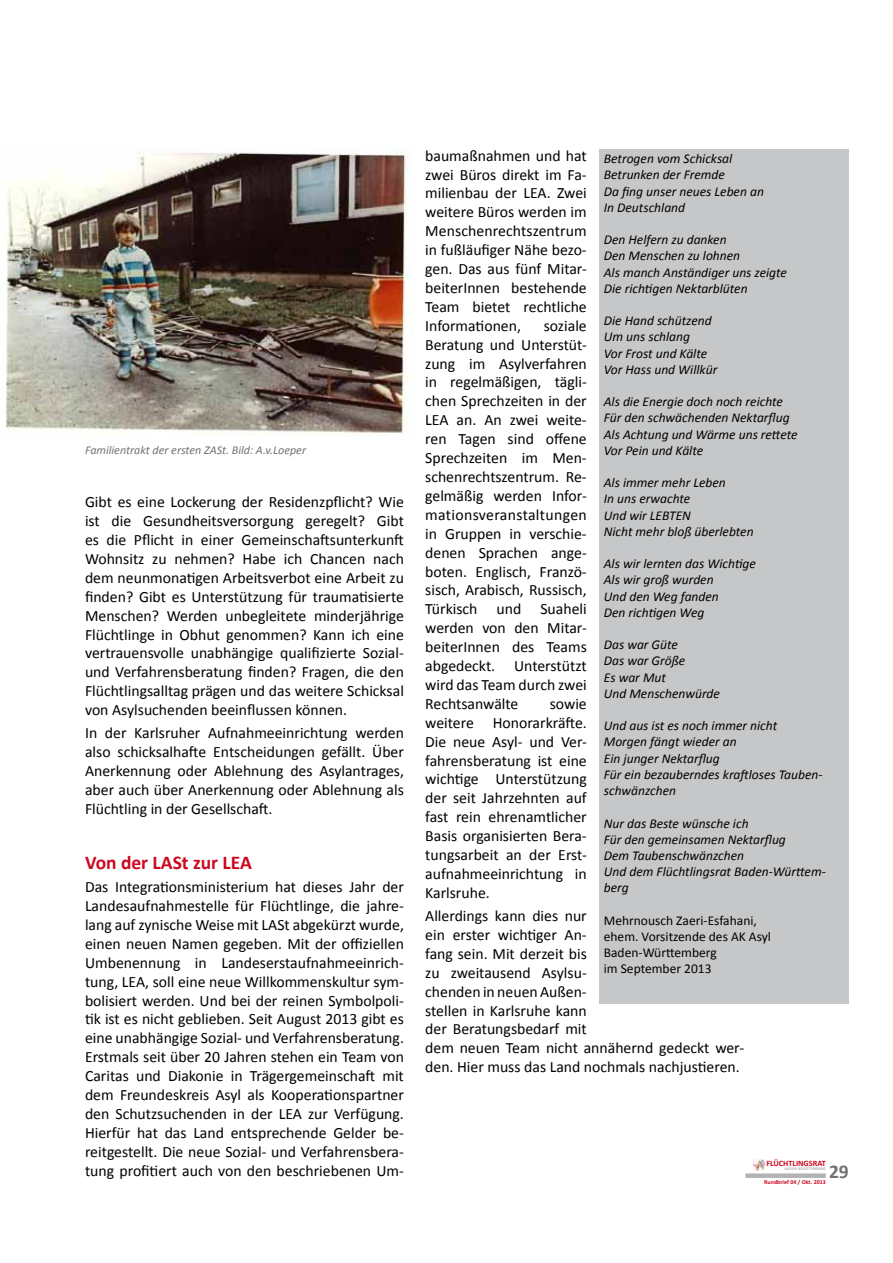
<style>
.page{position:relative;width:893px;height:1263px;background:#fff}
.page>*{position:absolute;margin:0;border:0;box-sizing:border-box;transform-origin:0 0}
.t1{font:700 19.5px "Calibri";color:#cd071e}
.t2{font:700 19.5px "Calibri";color:#707172}
.t3{font:15.75px/18.9px "Calibri";color:#000;text-align:justify}
.t4{font:italic 13.5px/16.2px "Calibri";color:#000}
.t5{font:13.5px/16.2px "Calibri";color:#000}
.t6{font:italic 12px "Calibri";color:#707172}
.t7{font:700 8.25px "Calibri";color:#cd071e}
.t8{font:700 6px "Calibri";color:#cd071e}
.t9{font:700 4.05px "Calibri";color:#b1b3b4}
</style>
<div class="page">
<div style="left:745px;top:1173px;width:81px;height:5px;background:#b1b3b4"></div>
<svg style="left:754px;top:1159px;width:12px;height:11px"></svg>
<img style="left:6px;top:152px;width:404px;height:283px">
<div style="left:600px;top:149px;width:249px;height:854px;background:#c6c7c8"></div>
<p class="t6" style="left:85px;top:442px;width:223px">Familientrakt der ersten ZASt. Bild: A.v.Loeper</p>
<p class="t3" style="left:85px;top:493px;width:320px">Gibt es eine Lockerung der Residenzpflicht? Wie ist die Gesundheitsversorgung geregelt? Gibt es die Pflicht in einer Gemeinschaftsunterkunft Wohnsitz zu nehmen? Habe ich Chancen nach dem neunmonatigen Arbeitsverbot eine Arbeit zu finden? Gibt es Unterstützung für traumatisierte Menschen? Werden unbegleitete minderjährige Flüchtlinge in Obhut genommen? Kann ich eine vertrauensvolle unabhängige qualifizierte Sozial&shy;und Verfahrensberatung finden? Fragen, die den Flüchtlingsalltag prägen und das weitere Schicksal von Asylsuchenden beeinflussen können.</p>
<p class="t3" style="left:85px;top:724px;width:320px">In der Karlsruher Aufnahmeeinrichtung werden also schicksalhafte Entscheidungen gefällt. Über Anerkennung oder Ablehnung des Asylantrages, aber auch über Anerkennung oder Ablehnung als Flüchtling in der Gesellschaft.</p>
<p class="t1" style="left:85px;top:850px;width:168px">Von der LASt zur LEA</p>
<p class="t3" style="left:85px;top:877px;width:320px">Das Integrationsministerium hat dieses Jahr der Landesaufnahmestelle für Flüchtlinge, die jahre&shy;lang auf zynische Weise mit LASt abgekürzt wurde, einen neuen Namen gegeben. Mit der offiziellen Umbenennung in Landeserstaufnahmeeinrich&shy;tung, LEA, soll eine neue Willkommenskultur sym&shy;bolisiert werden. Und bei der reinen Symbolpoli&shy;tik ist es nicht geblieben. Seit August 2013 gibt es eine unabhängige Sozial- und Verfahrensberatung.<br>Erstmals seit über 20 Jahren stehen ein Team von Caritas und Diakonie in Trägergemeinschaft mit dem Freundeskreis Asyl als Kooperationspartner den Schutzsuchenden in der LEA zur Verfügung.<br>Hierfür hat das Land entsprechende Gelder be&shy;reitgestellt. Die neue Sozial- und Verfahrensbera&shy;tung profitiert auch von den beschriebenen Um-</p>
<p class="t3" style="left:425px;top:146px;width:163px">baumaßnahmen und hat zwei Büros direkt im Fa&shy;milienbau der LEA. Zwei weitere Büros werden im Menschenrechtszentrum in fußläufiger Nähe bezo&shy;gen. Das aus fünf Mitar&shy;beiterInnen bestehende Team bietet rechtliche Informationen,</p>
<p class="t4" style="left:604px;top:150px;width:162px">Betrogen vom Schicksal<br>Betrunken der Fremde<br>Da fing unser neues Leben an<br>In Deutschland</p>
<p class="t4" style="left:604px;top:231px;width:185px">Den Helfern zu danken<br>Den Menschen zu lohnen<br>Als manch Anständiger uns zeigte<br>Die richtigen Nektarblüten</p>
<p class="t4" style="left:604px;top:312px;width:115px">Die Hand schützend<br>Um uns schlang<br>Vor Frost und Kälte<br>Vor Hass und Willkür</p>
<p class="t4" style="left:604px;top:393px;width:195px">Als die Energie doch noch reichte<br>Für den schwächenden Nektarflug<br>Als Achtung und Wärme uns rettete<br>Vor Pein und Kälte</p>
<p class="t4" style="left:604px;top:474px;width:151px">Als immer mehr Leben<br>In uns erwachte<br>Und wir LEBTEN<br>Nicht mehr bloß überlebten</p>
<p class="t4" style="left:604px;top:555px;width:154px">Als wir lernten das Wichtige<br>Als wir groß wurden<br>Und den Weg fanden<br>Den richtigen Weg</p>
<p class="t4" style="left:604px;top:636px;width:118px">Das war Güte<br>Das war Größe<br>Es war Mut<br>Und Menschenwürde</p>
<p class="t4" style="left:604px;top:717px;width:220px">Und aus ist es noch immer nicht<br>Morgen fängt wieder an<br>Ein junger Nektarflug<br>Für ein bezauberndes kraftloses Tauben&shy;schwänzchen</p>
<p class="t4" style="left:604px;top:814px;width:224px">Nur das Beste wünsche ich<br>Für den gemeinsamen Nektarflug<br>Dem Taubenschwänzchen<br>Und dem Flüchtlingsrat Baden-Württem&shy;berg</p>
<p class="t5" style="left:604px;top:912px;width:169px">Mehrnousch Zaeri-Esfahani, ehem. Vorsitzende des AK Asyl<br>Baden-Württemberg<br>im September 2013</p>
<p class="t3" style="left:425px;top:316px;width:163px;text-indent:118px">soziale Beratung und Unterstüt&shy;zung im Asylverfahren in regelmäßigen, tägli&shy;chen Sprechzeiten in der LEA an. An zwei weite&shy;ren Tagen sind offene Sprechzeiten im Men&shy;schenrechtszentrum. Re&shy;gelmäßig werden Infor&shy;mationsveranstaltungen in Gruppen in verschie&shy;denen Sprachen ange&shy;boten. Englisch, Franzö&shy;sisch, Arabisch, Russisch, Türkisch und Suaheli werden von den Mitar&shy;beiterInnen des Teams abgedeckt. Unterstützt wird das Team durch zwei Rechtsanwälte</p>
<p class="t3" style="left:425px;top:694px;width:163px;text-indent:124px">sowie weitere Honorarkräfte.<br>Die neue Asyl- und Ver&shy;fahrensberatung ist eine wichtige Unterstützung der seit Jahrzehnten auf fast rein ehrenamtlicher Basis organisierten Bera&shy;tungsarbeit an der Erst&shy;aufnahmeeinrichtung in Karlsruhe.</p>
<p class="t3" style="left:425px;top:906px;width:320px;text-align:left">Allerdings kann dies nur<br>ein erster wichtiger An-<br>fang sein. Mit derzeit bis<br>zu zweitausend Asylsu-<br>chenden in neuen Außen-<br>stellen in Karlsruhe kann<br>der Beratungsbedarf mit<br>dem neuen Team nicht annähernd gedeckt wer&shy;den. Hier muss das Land nochmals nachjustieren.</p>
<p class="t7" style="left:766px;top:1158px;width:61px">FLÜCHTLINGSRAT</p>
<p class="t9" style="left:785px;top:1166px;width:42px">BADEN-WÜRTTEMBERG</p>
<p class="t2" style="left:829px;top:1159px;width:21px">29</p>
<p class="t8" style="left:764px;top:1178px;width:63px">Rundbrief 04 / Okt. 2013</p>
</div>
